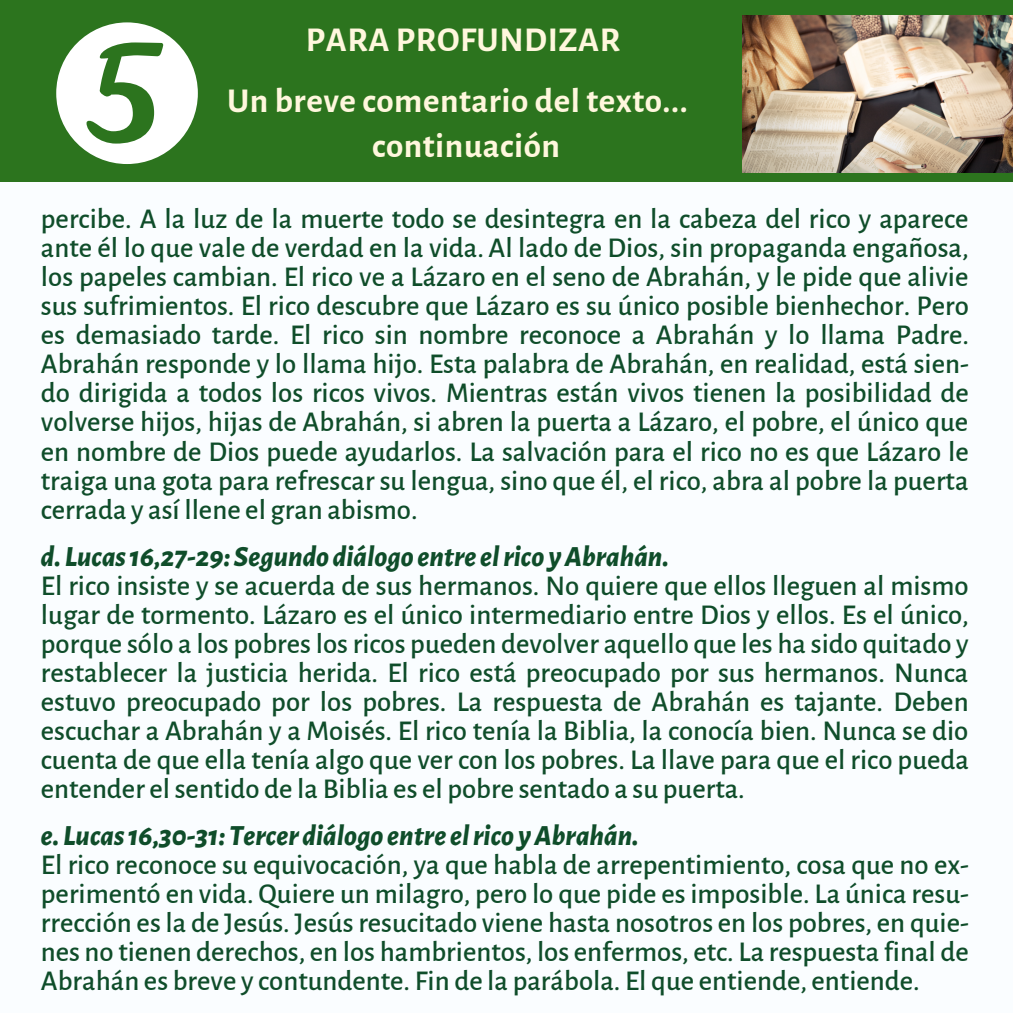
<style>
.page{position:relative;width:1013px;height:1013px;background:#fff}
.page>*{position:absolute;margin:0;border:0;box-sizing:border-box;transform-origin:0 0}
.t1{font:700 35px/61px "Alegreya Sans";letter-spacing:.015em;color:#fff7dd;text-align:center}
.t2{font:500 28.75px/29px "Alegreya Sans";color:#0f4d2a;text-align:justify}
.t3{font:italic 800 28.75px "Alegreya Sans";color:#0f4d2a}
</style>
<div class="page">
<div style="left:0;top:0;width:1012px;height:1012px;background:#2c741e"></div>
<div style="left:0;top:183px;width:1012px;height:829px;background:#fafdff"></div>
<img style="left:742px;top:15px;width:270px;height:158px">
<svg style="left:56px;top:22px;width:142px;height:142px"></svg>
<p class="t1" style="left:227px;top:10px;width:462px">PARA PROFUNDIZAR<br>Un breve comentario del texto...</p>
<p class="t1" style="left:372px;top:116px;width:190px">continuación</p>
<p class="t2" style="left:41px;top:205px;width:929px">percibe. A la luz de la muerte todo se desintegra en la cabeza del rico y aparece ante él lo que vale de verdad en la vida. Al lado de Dios, sin propaganda engañosa, los papeles cambian. El rico ve a Lázaro en el seno de Abrahán, y le pide que alivie sus sufrimientos. El rico descubre que Lázaro es su único posible bienhechor. Pero es demasiado tarde. El rico sin nombre reconoce a Abrahán y lo llama Padre.<br>Abrahán responde y lo llama hijo. Esta palabra de Abrahán, en realidad, está sien&shy;do dirigida a todos los ricos vivos. Mientras están vivos tienen la posibilidad de volverse hijos, hijas de Abrahán, si abren la puerta a Lázaro, el pobre, el único que en nombre de Dios puede ayudarlos. La salvación para el rico no es que Lázaro le traiga una gota para refrescar su lengua, sino que él, el rico, abra al pobre la puerta cerrada y así llene el gran abismo.</p>
<p class="t3" style="left:41px;top:542px;width:629px">d. Lucas16,27-29: Segundo diálogo entre elrico yAbrahán.</p>
<p class="t2" style="left:41px;top:571px;width:929px">El rico insiste y se acuerda de sus hermanos. No quiere que ellos lleguen al mismo lugar de tormento. Lázaro es el único intermediario entre Dios y ellos. Es el único, porque sólo a los pobres los ricos pueden devolver aquello que les ha sido quitado y restablecer la justicia herida. El rico está preocupado por sus hermanos. Nunca estuvo preocupado por los pobres. La respuesta de Abrahán es tajante. Deben escuchar a Abrahán y a Moisés. El rico tenía la Biblia, la conocía bien. Nunca se dio cuenta de que ella tenía algo que ver con los pobres. La llave para que el rico pueda entender el sentido de la Biblia es el pobre sentado a su puerta.</p>
<p class="t3" style="left:41px;top:822px;width:599px">e. Lucas16,30-31: Tercer diálogo entre elrico yAbrahán.</p>
<p class="t2" style="left:41px;top:851px;width:929px">El rico reconoce su equivocación, ya que habla de arrepentimiento, cosa que no ex&shy;perimentó en vida. Quiere un milagro, pero lo que pide es imposible. La única resu&shy;rrección es la de Jesús. Jesús resucitado viene hasta nosotros en los pobres, en quie&shy;nes no tienen derechos, en los hambrientos, los enfermos, etc. La respuesta final de Abrahán es breve y contundente. Fin de la parábola. El que entiende, entiende.</p>
</div>
